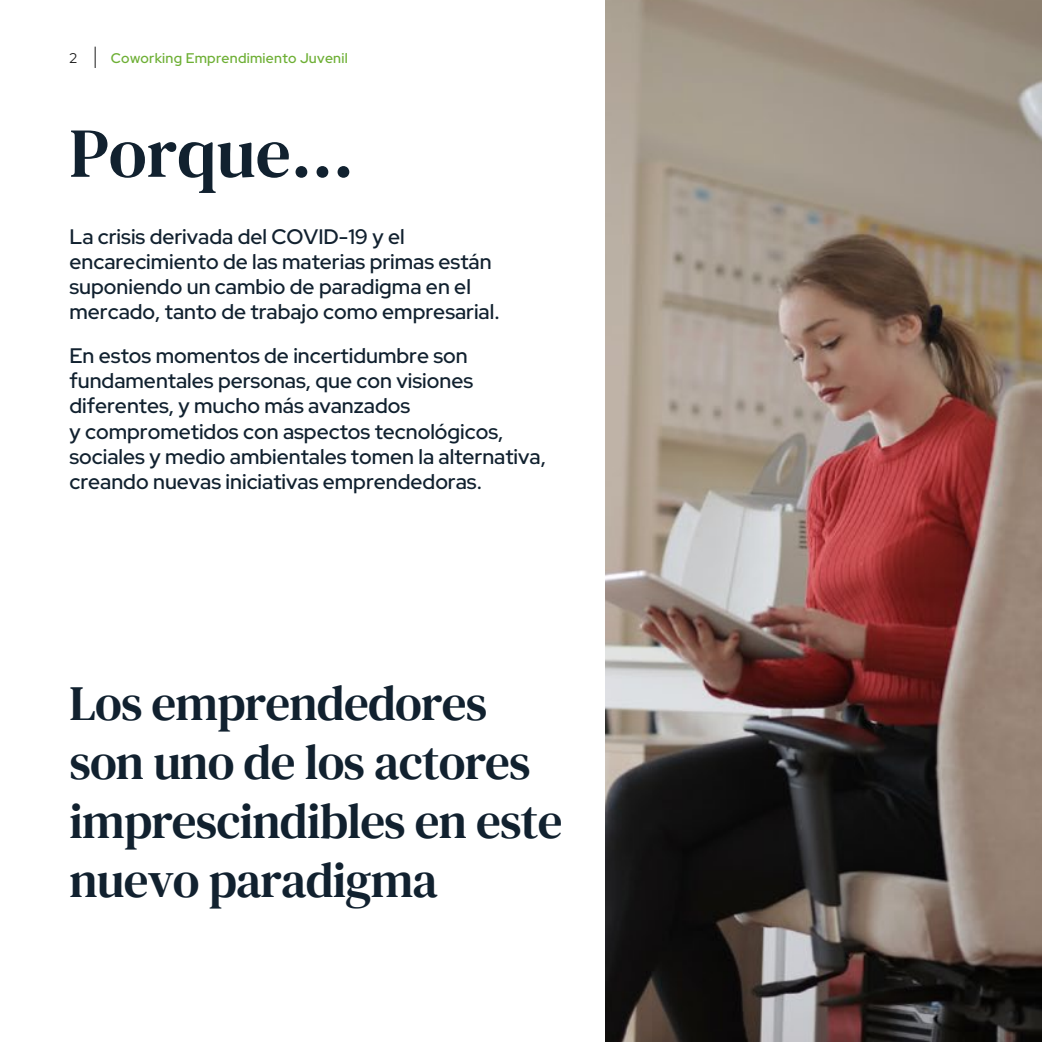
<style>
.page{position:relative;width:1042px;height:1042px;background:#fff}
.page>*{position:absolute;margin:0;border:0;box-sizing:border-box;transform-origin:0 0}
.t1{font:70px "DM Serif Text";color:#11212f}
.t2{font:49.35px/59.1px "DM Serif Text";letter-spacing:-.015em;color:#11212f}
.t3{font:500 21px/25.2px "Red Hat Display";color:#11212f}
.t4{font:500 14px "Red Hat Display";letter-spacing:.02em;color:#6daf34}
.t5{font:14px "Red Hat Display";color:#1a1a1a}
</style>
<div class="page">
<img style="left:605px;top:0;width:437px;height:1042px">
<svg style="left:95px;top:47px;width:1px;height:21px"></svg>
<p class="t5" style="left:69px;top:49px;width:9px">2</p>
<p class="t4" style="left:111px;top:49px;width:238px">Coworking Emprendimiento Juvenil</p>
<h1 class="t1" style="left:69px;top:112px;width:286px">Porque…</h1>
<p class="t3" style="left:69px;top:223px;width:432px">La crisis derivada del COVID-19 y el encarecimiento de las materias primas están suponiendo un cambio de paradigma en el mercado, tanto de trabajo como empresarial.</p>
<p class="t3" style="left:69px;top:343px;width:478px">En estos momentos de incertidumbre son fundamentales personas, que con visiones diferentes, y mucho más avanzados<br>y comprometidos con aspectos tecnológicos, sociales y medio ambientales tomen la alternativa, creando nuevas iniciativas emprendedoras.</p>
<h2 class="t2" style="left:69px;top:674px;width:494px">Los emprendedores son uno de los actores imprescindibles en este nuevo paradigma</h2>
</div>
